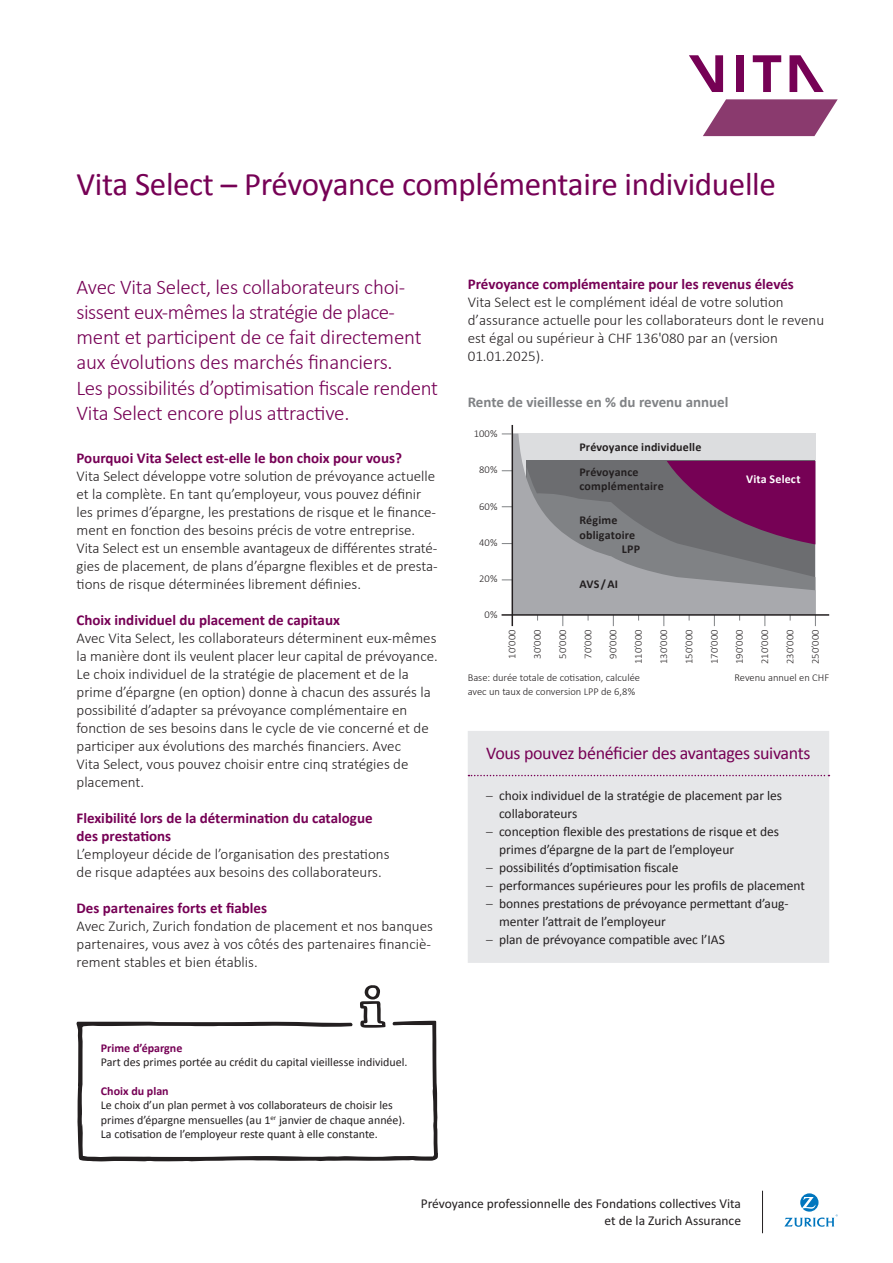
<style>
.page{position:relative;width:893px;height:1263px;background:#fff}
.page>*{position:absolute;margin:0;border:0;box-sizing:border-box;transform-origin:0 0}
.t1{font:33px "Calibri";letter-spacing:-.01em;color:#760155}
.t2{font:300 21px/25.2px "Calibri";letter-spacing:-.02em;color:#760155}
.t3{font:18px "Calibri";letter-spacing:-.02em;color:#760155}
.t4{font:300 15px/18px "Calibri";color:#231f20}
.t5{font:700 15px/18px "Calibri";color:#760155}
.t6{font:700 15px "Calibri";color:#808285}
.t7{font:13.5px/18px "Calibri";color:#231f20}
.t8{font:12px/14.4px "Calibri";color:#231f20}
.t9{font:700 12px/14.4px "Calibri";letter-spacing:.015em;color:#231f20}
.t10{font:700 12px "Calibri";color:#760155}
.t11{font:700 12px "Calibri";letter-spacing:.015em;color:#fff}
.t12{font:300 10.5px/14.1px "Calibri";color:#231f20}
.s1{font-weight:300}
</style>
<div class="page">
<div style="left:468px;top:731px;width:361px;height:232px;background:#e6e7e9"></div>
<svg style="left:468px;top:775px;width:361px;height:1px"></svg>
<svg style="left:76px;top:1021px;width:362px;height:140px"></svg>
<svg style="left:360px;top:985px;width:26px;height:43px"></svg>
<svg style="left:513px;top:434px;width:302px;height:180px;background:#cdced1"></svg>
<hr style="left:512px;top:425px;width:1px;height:201px;background:#231f20">
<hr style="left:502px;top:614px;width:327px;height:2px;background:#231f20">
<svg style="left:526px;top:461px;width:290px;height:165px;background:#8b7889"></svg>
<svg style="left:789px;top:55px;width:35px;height:37px"></svg>
<div style="left:736px;top:55px;width:8px;height:37px;background:#760155"></div>
<svg style="left:753px;top:55px;width:28px;height:37px"></svg>
<svg style="left:689px;top:55px;width:34px;height:37px"></svg>
<svg style="left:703px;top:99px;width:135px;height:37px"></svg>
<svg style="left:784px;top:1193px;width:54px;height:34px"></svg>
<hr style="left:762px;top:1191px;width:1px;height:42px;background:#231f20">
<h1 class="t1" style="left:77px;top:163px;width:701px">Vita Select – Prévoyance complémentaire individuelle</h1>
<p class="t2" style="left:77px;top:273px;width:363px">Avec Vita Select, les collaborateurs choi&shy;sissent eux-mêmes la stratégie de place&shy;ment et participent de ce fait directement aux évolutions des marchés financiers.<br>Les possibilités d’optimisation fiscale rendent Vita Select encore plus attractive.</p>
<p class="t5" style="left:77px;top:449px;width:327px">Pourquoi Vita Select est-elle le bon choix pour vous?</p>
<p class="t4" style="left:77px;top:466px;width:363px">Vita Select développe votre solution de prévoyance actuelle et la complète. En tant qu’employeur, vous pouvez définir les primes d’épargne, les prestations de risque et le finance&shy;ment en fonction des besoins précis de votre entreprise.<br>Vita Select est un ensemble avantageux de différentes straté&shy;gies de placement, de plans d’épargne flexibles et de presta&shy;tions de risque déterminées librement définies.</p>
<p class="t5" style="left:77px;top:611px;width:265px">Choix individuel du placement de capitaux</p>
<p class="t4" style="left:77px;top:628px;width:363px">Avec Vita Select, les collaborateurs déterminent eux-mêmes la manière dont ils veulent placer leur capital de prévoyance.<br>Le choix individuel de la stratégie de placement et de la prime d’épargne (en option) donne à chacun des assurés la possibilité d’adapter sa prévoyance complémentaire en fonction de ses besoins dans le cycle de vie concerné et de participer aux évolutions des marchés financiers. Avec<br>Vita Select, vous pouvez choisir entre cinq stratégies de placement.</p>
<p class="t5" style="left:77px;top:809px;width:298px">Flexibilité lors de la détermination du catalogue des prestations</p>
<p class="t4" style="left:77px;top:844px;width:314px">L’employeur décide de l’organisation des prestations de risque adaptées aux besoins des collaborateurs.</p>
<p class="t5" style="left:77px;top:899px;width:192px">Des partenaires forts et fiables</p>
<p class="t4" style="left:77px;top:916px;width:358px">Avec Zurich, Zurich fondation de placement et nos banques partenaires, vous avez à vos côtés des partenaires financiè&shy;rement stables et bien établis.</p>
<p class="t10" style="left:101px;top:1040px;width:83px">Prime d’épargne</p>
<p class="t8" style="left:101px;top:1055px;width:308px">Part des primes portée au crédit du capital vieillesse individuel.</p>
<p class="t10" style="left:101px;top:1083px;width:69px">Choix du plan</p>
<p class="t8" style="left:101px;top:1098px;width:306px">Le choix d’un plan permet à vos collaborateurs de choisir les primes d’épargne mensuelles (au 1<sup>er</sup> janvier de chaque année).<br>La cotisation de l’employeur reste quant à elle constante.</p>
<p class="t5" style="left:468px;top:275px;width:328px">Prévoyance complémentaire pour les revenus élevés</p>
<p class="t4" style="left:468px;top:293px;width:358px">Vita Select est le complément idéal de votre solution d’assurance actuelle pour les collaborateurs dont le revenu est égal ou supérieur à CHF 136'080 par an (version 01.01.2025).</p>
<p class="t6" style="left:468px;top:392px;width:262px">Rente de vieillesse en % du revenu annuel</p>
<p class="t12" style="left:474px;top:426px;width:25px">100%</p>
<p class="t12" style="left:479px;top:462px;width:20px">80%</p>
<p class="t12" style="left:479px;top:499px;width:20px">60%</p>
<p class="t12" style="left:479px;top:535px;width:20px">40%</p>
<p class="t12" style="left:479px;top:571px;width:20px">20%</p>
<p class="t12" style="left:484px;top:606px;width:15px">0%</p>
<p class="t9" style="left:579px;top:440px;width:123px">Prévoyance individuelle</p>
<p class="t9" style="left:579px;top:465px;width:86px">Prévoyance complémentaire</p>
<p class="t9" style="left:579px;top:513px;width:39px">Régime</p>
<p class="t9" style="left:579px;top:528px;width:57px">obligatoire</p>
<p class="t9" style="left:622px;top:542px;width:20px">LPP</p>
<p class="t9" style="left:579px;top:577px;width:40px">AVS / AI</p>
<p class="t11" style="left:746px;top:472px;width:56px">Vita Select</p>
<p class="t12" style="left:505px;top:659px;width:31px;rotate:-90deg">10’000</p>
<p class="t12" style="left:530px;top:659px;width:31px;rotate:-90deg">30’000</p>
<p class="t12" style="left:555px;top:659px;width:31px;rotate:-90deg">50’000</p>
<p class="t12" style="left:580px;top:659px;width:31px;rotate:-90deg">70’000</p>
<p class="t12" style="left:606px;top:659px;width:31px;rotate:-90deg">90’000</p>
<p class="t12" style="left:631px;top:664px;width:36px;rotate:-90deg">110’000</p>
<p class="t12" style="left:656px;top:664px;width:36px;rotate:-90deg">130’000</p>
<p class="t12" style="left:681px;top:664px;width:36px;rotate:-90deg">150’000</p>
<p class="t12" style="left:707px;top:664px;width:36px;rotate:-90deg">170’000</p>
<p class="t12" style="left:732px;top:664px;width:36px;rotate:-90deg">190’000</p>
<p class="t12" style="left:757px;top:664px;width:36px;rotate:-90deg">210’000</p>
<p class="t12" style="left:782px;top:664px;width:36px;rotate:-90deg">230’000</p>
<p class="t12" style="left:808px;top:664px;width:36px;rotate:-90deg">250’000</p>
<p class="t12" style="left:468px;top:670px;width:174px">Base: durée totale de cotisation, calculée avec un taux de conversion LPP de 6,8%</p>
<p class="t12" style="left:734px;top:670px;width:96px">Revenu annuel en CHF</p>
<p class="t3" style="left:486px;top:741px;width:326px">Vous pouvez bénéficier des avantages suivants</p>
<p class="t7" style="left:499px;top:787px;width:285px;text-indent:-13px"><span class="s1">–</span> choix individuel de la stratégie de placement par les collaborateurs</p>
<p class="t7" style="left:499px;top:823px;width:282px;text-indent:-13px"><span class="s1">–</span> conception flexible des prestations de risque et des primes d’épargne de la part de l’employeur</p>
<p class="t7" style="left:486px;top:859px;width:194px"><span class="s1">–</span> possibilités d’optimisation fiscale</p>
<p class="t7" style="left:486px;top:877px;width:320px"><span class="s1">–</span> performances supérieures pour les profils de placement</p>
<p class="t7" style="left:499px;top:895px;width:291px;text-indent:-13px"><span class="s1">–</span> bonnes prestations de prévoyance permettant d’aug&shy;menter l’attrait de l’employeur</p>
<p class="t7" style="left:486px;top:931px;width:240px"><span class="s1">–</span> plan de prévoyance compatible avec l’IAS</p>
<p class="t7" style="left:421px;top:1196px;width:322px;line-height:16.2px;text-align:right">Prévoyance professionnelle des Fonda ons collec ves Vita et de la Zurich Assurance</p>
</div>
